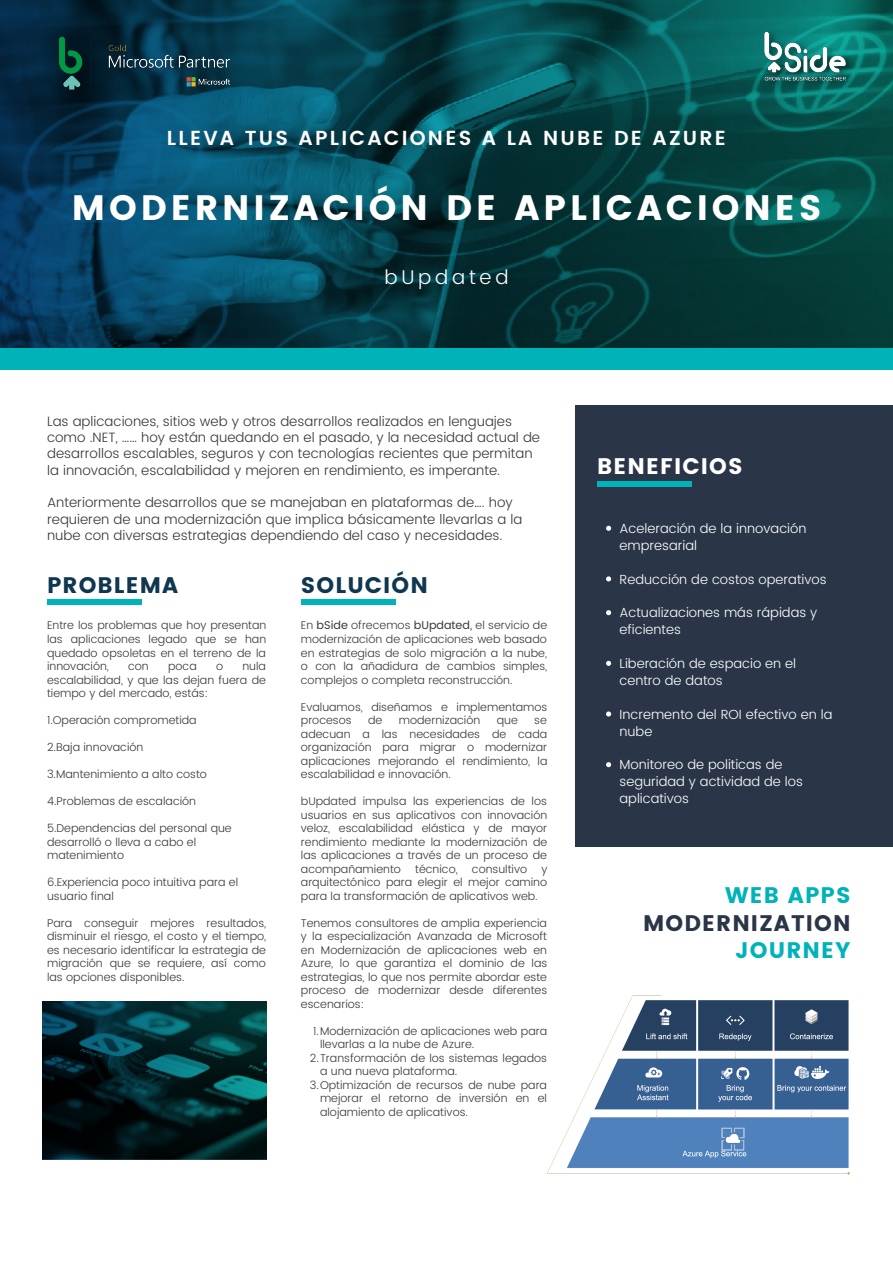
<style>
.page{position:relative;width:893px;height:1263px;background:#fff}
.page>*{position:absolute;margin:0;border:0;box-sizing:border-box;transform-origin:0 0}
.t1{font:35.25px "Poppins";letter-spacing:.11em;color:#fff}
.t2{font:22.5px/27.6px "Poppins";letter-spacing:.05em;color:#00b3b9;text-align:right}
.t3{font:22.5px "Poppins";letter-spacing:.05em;color:#0f3750}
.t4{font:22.5px "Poppins";letter-spacing:.05em;color:#fff}
.t5{font:600 20.25px "Poppins";letter-spacing:.11em;color:#fff}
.t6{font:300 19.88px "Poppins";letter-spacing:.19em;color:#fff}
.t7{font:300 13.5px/16.4px "Poppins";color:#383838}
.t8{font:300 13.2px/16.9px "Poppins";color:#fff}
.t9{font:300 11.25px/13.5px "Poppins";color:#383838;text-align:justify}
.s1{font-weight:400}
.s2{color:#2a3648}
</style>
<div class="page">
<img style="left:0;top:0;width:893px;height:349px">
<div style="left:0;top:349px;width:893px;height:20px;background:#00b3b9"></div>
<div style="left:576px;top:405px;width:317px;height:442px;background:#2a3648"></div>
<img style="left:547px;top:996px;width:303px;height:178px">
<img style="left:42px;top:1001px;width:224px;height:159px">
<img style="left:721px;top:1127px;width:23px;height:23px">
<svg style="left:606px;top:526px;width:5px;height:5px"></svg>
<svg style="left:606px;top:576px;width:5px;height:5px"></svg>
<svg style="left:606px;top:610px;width:5px;height:5px"></svg>
<svg style="left:606px;top:661px;width:5px;height:5px"></svg>
<svg style="left:606px;top:711px;width:5px;height:5px"></svg>
<svg style="left:606px;top:762px;width:5px;height:5px"></svg>
<img style="left:43px;top:20px;width:205px;height:92px">
<img style="left:743px;top:20px;width:122px;height:73px">
<div style="left:47px;top:600px;width:94px;height:5px;background:#00b3b9"></div>
<div style="left:301px;top:600px;width:94px;height:5px;background:#00b3b9"></div>
<div style="left:597px;top:482px;width:94px;height:5px;background:#00b3b9"></div>
<p class="t5" style="left:167px;top:126px;width:560px">LLEVA TUS APLICACIONES A LA NUBE DE AZURE</p>
<p class="t1" style="left:72px;top:187px;width:751px">MODERNIZACIÓN DE APLICACIONES</p>
<p class="t6" style="left:384px;top:265px;width:125px">bUpdated</p>
<p class="t7" style="left:47px;top:413px;width:494px">Las aplicaciones, sitios web y otros desarrollos realizados en lenguajes como .NET, …… hoy están quedando en el pasado, y la necesidad actual de desarrollos escalables, seguros y con tecnologías recientes que permitan la innovación, escalabilidad y mejoren en rendimiento, es imperante.</p>
<p class="t7" style="left:47px;top:494px;width:477px">Anteriormente desarrollos que se manejaban en plataformas de…. hoy requieren de una modernización que implica básicamente llevarlas a la nube con diversas estrategias dependiendo del caso y necesidades.</p>
<p class="t3" style="left:47px;top:572px;width:133px">PROBLEMA</p>
<p class="t9" style="left:47px;top:619px;width:221px">Entre los problemas que hoy presentan las aplicaciones legado que se han quedado opsoletas en el terreno de la innovación,</p>
<p class="t3" style="left:301px;top:572px;width:129px">SOLUCIÓN</p>
<p class="t9" style="left:301px;top:619px;width:248px">En <span class="s1">bSide</span> ofrecemos <span class="s1">bUpdated,</span> el servicio de modernización de aplicaciones web basado en estrategias de solo migración a la nube, o con la añadidura de cambios simples, complejos o completa reconstrucción.</p>
<p class="t9" style="left:301px;top:700px;width:248px">Evaluamos, diseñamos e implementamos procesos</p>
<p class="t9" style="left:47px;top:659px;width:220px;text-indent:195px">nula escalabilidad, y que las dejan fuera de tiempo y del mercado, estás:</p>
<p class="t9" style="left:47px;top:713px;width:151px">1.Operación comprometida</p>
<p class="t9" style="left:47px;top:740px;width:98px">2.Baja innovación</p>
<p class="t9" style="left:47px;top:767px;width:161px">3.Mantenimiento a alto costo</p>
<p class="t9" style="left:47px;top:794px;width:151px">4.Problemas de escalación</p>
<p class="t9" style="left:47px;top:821px;width:186px;text-align:left">5.Dependencias del personal que desarrolló o lleva a cabo el matenimiento</p>
<p class="t9" style="left:47px;top:875px;width:193px">6.Experiencia poco intuitiva para el usuario final</p>
<p class="t9" style="left:47px;top:916px;width:221px">Para conseguir mejores resultados, disminuir el riesgo, el costo y el tiempo, es necesario identificar la estrategia de migración que se requiere, así como las opciones disponibles.</p>
<p class="t9" style="left:128px;top:659px;width:22px">con</p>
<p class="t9" style="left:168px;top:659px;width:30px">poca</p>
<p class="t9" style="left:216px;top:659px;width:9px">o</p>
<p class="t9" style="left:368px;top:713px;width:16px">de</p>
<p class="t9" style="left:399px;top:713px;width:83px">modernización</p>
<p class="t9" style="left:497px;top:713px;width:23px">que</p>
<p class="t9" style="left:301px;top:713px;width:248px;text-indent:233px">se adecuan a las necesidades de cada organización para migrar o modernizar aplicaciones mejorando el rendimiento, la escalabilidad e innovación.</p>
<p class="t9" style="left:301px;top:794px;width:248px">bUpdated impulsa las experiencias de los usuarios en sus aplicativos con innovación veloz, escalabilidad elástica y de mayor rendimiento mediante la modernización de las aplicaciones a través de un proceso de acompañamiento</p>
<p class="t9" style="left:415px;top:862px;width:44px">técnico,</p>
<p class="t9" style="left:472px;top:862px;width:57px">consultivo</p>
<p class="t9" style="left:301px;top:862px;width:248px;text-indent:240px">y arquitectónico para elegir el mejor camino para la transformación de aplicativos web.</p>
<p class="t9" style="left:301px;top:916px;width:248px">Tenemos consultores de amplia experiencia y la especialización Avanzada de Microsoft en Modernización de aplicaciones web en Azure, lo que garantiza el dominio de las estrategias, lo que nos permite abordar este proceso de modernizar desde diferentes escenarios:</p>
<p class="t9" style="left:320px;top:1024px;width:229px;text-indent:-7px">1.Modernización de aplicaciones web para llevarlas a la nube de Azure.</p>
<p class="t9" style="left:320px;top:1051px;width:228px;text-indent:-10px">2.Transformación de los sistemas legados a una nueva plataforma.</p>
<p class="t9" style="left:320px;top:1078px;width:228px;text-indent:-10px">3.Optimización de recursos de nube para mejorar el retorno de inversión en el alojamiento de aplicativos.</p>
<p class="t4" style="left:597px;top:453px;width:147px">BENEFICIOS</p>
<p class="t8" style="left:619px;top:520px;width:188px">Aceleración de la innovación empresarial</p>
<p class="t8" style="left:619px;top:571px;width:209px">Reducción de costos operativos</p>
<p class="t8" style="left:619px;top:604px;width:199px">Actualizaciones más rápidas y eficientes</p>
<p class="t8" style="left:619px;top:655px;width:178px">Liberación de espacio en el centro de datos</p>
<p class="t8" style="left:619px;top:706px;width:214px">Incremento del ROI efectivo en la nube</p>
<p class="t8" style="left:619px;top:756px;width:185px">Monitoreo de politicas de seguridad y actividad de los aplicativos</p>
<p class="t2" style="left:643px;top:881px;width:209px">WEB APPS<br><span class="s2">MODERNIZATION<br></span>JOURNEY</p>
</div>
